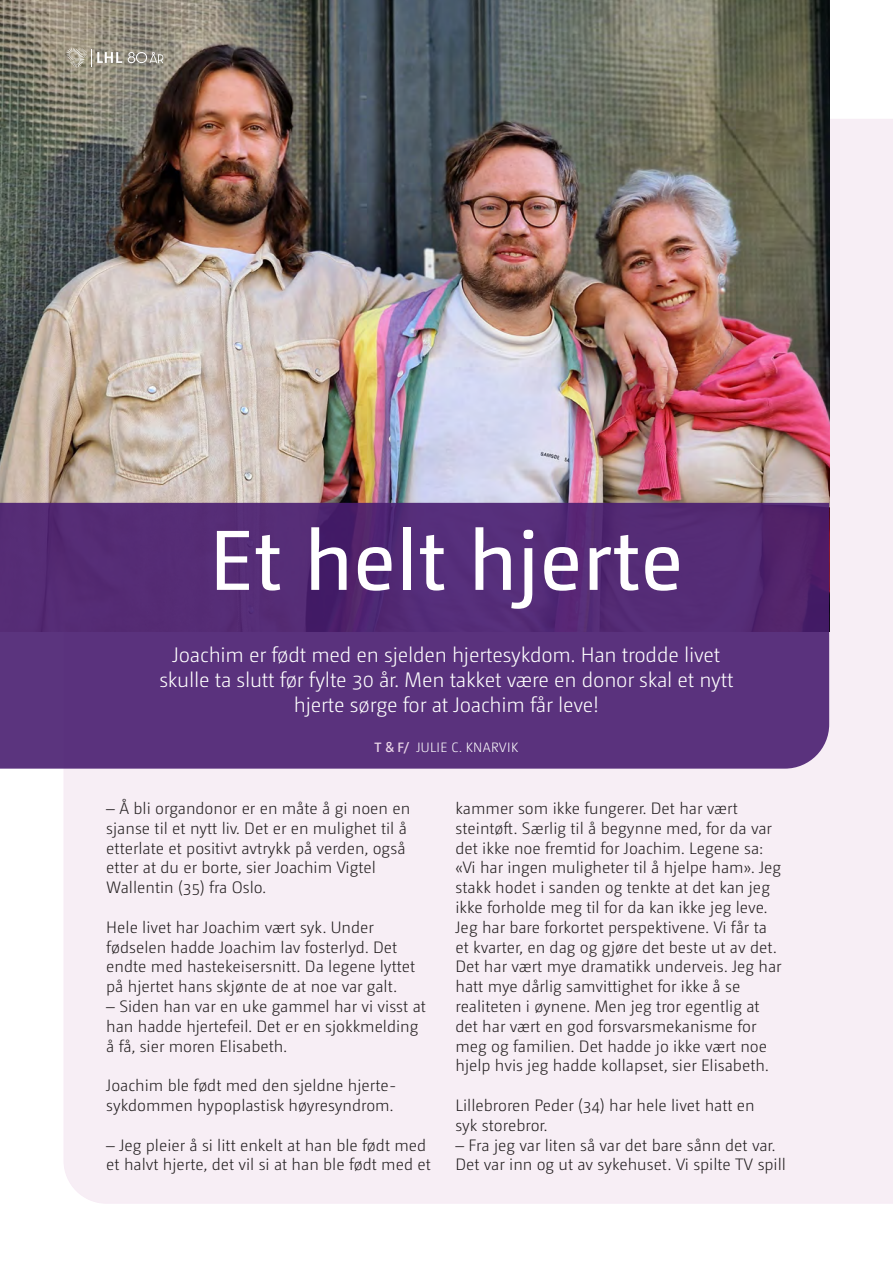
<style>
.page{position:relative;width:893px;height:1263px;background:#fff}
.page>*{position:absolute;margin:0;border:0;box-sizing:border-box;transform-origin:0 0}
.t1{font:84.75px "Camingo Dos Pro";color:#fff}
.INGRESS_14_16_8{font:300 21px/25.2px "Camingo Dos Pro";letter-spacing:-.01em;color:#fff;text-align:center}
.BRØD_11_13{font:300 16.5px/19.8px "Camingo Dos Pro";color:#231f20}
.Byline_artikkel{font:300 13.5px "Camingo Dos Pro";letter-spacing:.025em;color:#fff}
.s1{font-weight:600;color:#e8d3e6}
</style>
<div class="page">
<div style="left:64px;top:119px;width:829px;height:1085px;background:#f7eef5"></div>
<img style="left:0;top:0;width:829px;height:503px">
<svg style="left:0;top:503px;width:829px;height:266px;background:#572e79"></svg>
<svg style="left:67px;top:48px;width:55px;height:20px"></svg>
<svg style="left:128px;top:52px;width:35px;height:11px"></svg>
<p class="t1" style="left:209px;top:511px;width:476px">Et helt hjerte</p>
<p class="INGRESS_14_16_8" style="left:159px;top:642px;width:576px">Joachim er født med en sjelden hjertesykdom. Han trodde livet skulle ta slutt før fylte 30 år. Men takket være en donor skal et nytt hjerte sørge for at Joachim får leve!</p>
<p class="Byline_artikkel" style="left:374px;top:740px;width:145px"><span class="s1">T &amp; F/</span> JULIE C. KNARVIK</p>
<p class="BRØD_11_13" style="left:106px;top:798px;width:305px">– Å bli organdonor er en måte å gi noen en sjanse til et nytt liv. Det er en mulighet til å etterlate et positivt avtrykk på verden, også etter at du er borte, sier Joachim Vigtel Wallentin (35) fra Oslo.</p>
<p class="BRØD_11_13" style="left:106px;top:917px;width:310px">Hele livet har Joachim vært syk. Under fødselen hadde Joachim lav fosterlyd. Det endte med hastekeisersnitt. Da legene lyttet på hjertet hans skjønte de at noe var galt.</p>
<p class="BRØD_11_13" style="left:106px;top:996px;width:321px">– Siden han var en uke gammel har vi visst at han hadde hjertefeil. Det er en sjokkmelding å få, sier moren Elisabeth.</p>
<p class="BRØD_11_13" style="left:106px;top:1075px;width:292px">Joachim ble født med den sjeldne hjerte&shy;sykdommen hypoplastisk høyresyndrom.</p>
<p class="BRØD_11_13" style="left:106px;top:1135px;width:326px">– Jeg pleier å si litt enkelt at han ble født med et halvt hjerte, det vil si at han ble født med et</p>
<p class="BRØD_11_13" style="left:455px;top:798px;width:328px">kammer som ikke fungerer. Det har vært steintøft. Særlig til å begynne med, for da var det ikke noe fremtid for Joachim. Legene sa: «Vi har ingen muligheter til å hjelpe ham». Jeg stakk hodet i sanden og tenkte at det kan jeg ikke forholde meg til for da kan ikke jeg leve.<br>Jeg har bare forkortet perspektivene. Vi får ta et kvarter, en dag og gjøre det beste ut av det.<br>Det har vært mye dramatikk underveis. Jeg har hatt mye dårlig samvittighet for ikke å se realiteten i øynene. Men jeg tror egentlig at det har vært en god forsvarsmekanisme for meg og familien. Det hadde jo ikke vært noe hjelp hvis jeg hadde kollapset, sier Elisabeth.</p>
<p class="BRØD_11_13" style="left:455px;top:1095px;width:301px">Lillebroren Peder (34) har hele livet hatt en syk storebror.</p>
<p class="BRØD_11_13" style="left:455px;top:1135px;width:332px">– Fra jeg var liten så var det bare sånn det var.<br>Det var inn og ut av sykehuset. Vi spilte TV spill</p>
</div>
